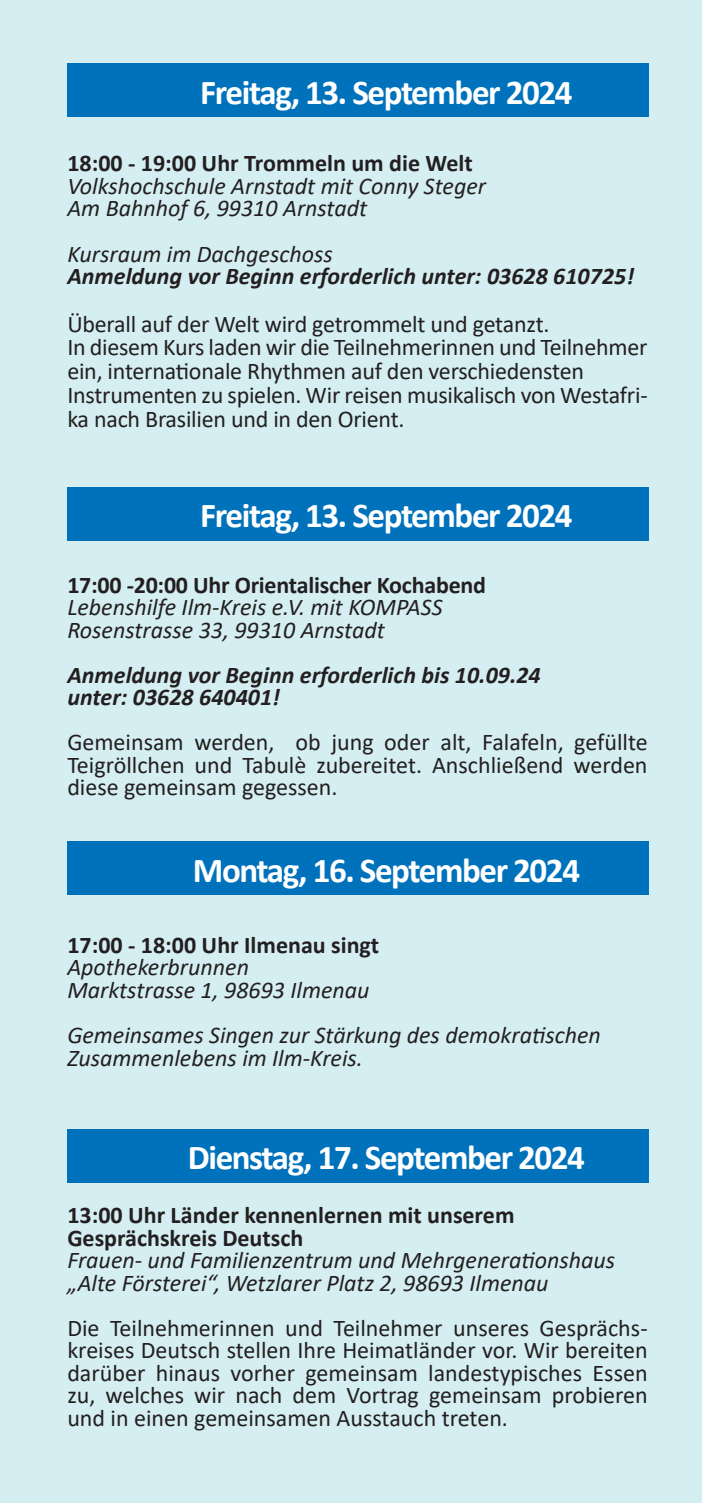
<style>
.page{position:relative;width:702px;height:1503px;background:#fff}
.page>*{position:absolute;margin:0;border:0;box-sizing:border-box;transform-origin:0 0}
.t1{font:700 35px "Calibri";letter-spacing:-.04em;color:#fff}
.t2{font:24px/22.5px "Calibri";letter-spacing:-.01em;color:#231f20;text-align:justify}
.t3{font:italic 24px/22.5px "Calibri";color:#231f20}
.t4{font:700 24px/22.5px "Calibri";color:#231f20}
.t5{font:italic 700 24px/22.5px "Calibri";color:#231f20}
</style>
<div class="page">
<div style="left:0;top:0;width:702px;height:1502px;background:#d5eef1"></div>
<div style="left:67px;top:487px;width:581px;height:53px;background:#0072bc"></div>
<div style="left:67px;top:842px;width:581px;height:53px;background:#0072bc"></div>
<div style="left:67px;top:1129px;width:581px;height:53px;background:#0072bc"></div>
<div style="left:67px;top:64px;width:581px;height:53px;background:#0072bc"></div>
<h1 class="t1" style="left:200px;top:67px;width:374px">Freitag, 13. September 2024</h1>
<p class="t4" style="left:67px;top:152px;width:407px">18:00 - 19:00 Uhr Trommeln um die Welt</p>
<p class="t3" style="left:67px;top:174px;width:420px">Volkshochschule Arnstadt mit Conny Steger<br>Am Bahnhof 6, 99310 Arnstadt</p>
<p class="t3" style="left:67px;top:241px;width:267px">Kursraum im Dachgeschoss</p>
<p class="t5" style="left:67px;top:264px;width:568px">Anmeldung vor Beginn erforderlich unter: 03628 610725!</p>
<p class="t2" style="left:67px;top:311px;width:581px;line-height:23.8px;text-align:left">Überall auf der Welt wird getrommelt und getanzt.<br>In diesem Kurs laden wir die Teilnehmerinnen und Teilnehmer ein, internationale Rhythmen auf den verschiedensten Instrumenten zu spielen. Wir reisen musikalisch von Westafri&shy;ka nach Brasilien und in den Orient.</p>
<h1 class="t1" style="left:200px;top:491px;width:374px">Freitag, 13. September 2024</h1>
<p class="t4" style="left:67px;top:573px;width:420px">17:00 -20:00 Uhr Orientalischer Kochabend</p>
<p class="t3" style="left:67px;top:595px;width:376px">Lebenshilfe Ilm-Kreis e.V. mit KOMPASS<br>Rosenstrasse 33, 99310 Arnstadt</p>
<p class="t5" style="left:67px;top:663px;width:475px">Anmeldung vor Beginn erforderlich bis 10.09.24 unter: 03628 640401!</p>
<p class="t2" style="left:67px;top:730px;width:582px">Gemeinsam werden, ob jung oder alt, Falafeln, gefüllte Teigröllchen und Tabulè zubereitet. Anschließend werden diese gemeinsam gegessen.</p>
<h1 class="t1" style="left:193px;top:845px;width:389px">Montag, 16. September 2024</h1>
<p class="t4" style="left:67px;top:933px;width:313px">17:00 - 18:00 Uhr Ilmenau singt</p>
<p class="t3" style="left:67px;top:955px;width:304px">Apothekerbrunnen<br>Marktstrasse 1, 98693 Ilmenau</p>
<p class="t3" style="left:67px;top:1022px;width:535px">Gemeinsames Singen zur Stärkung des demokratischen<br>Zusammenlebens im Ilm-Kreis.</p>
<h1 class="t1" style="left:188px;top:1132px;width:398px">Dienstag, 17. September 2024</h1>
<p class="t4" style="left:67px;top:1203px;width:448px">13:00 Uhr Länder kennenlernen mit unserem<br>Gesprächskreis Deutsch</p>
<p class="t3" style="left:67px;top:1247px;width:549px">Frauen- und Familienzentrum und Mehrgenerationshaus „Alte Försterei“, Wetzlarer Platz 2, 98693 Ilmenau</p>
<p class="t2" style="left:67px;top:1315px;width:582px">Die Teilnehmerinnen und Teilnehmer unseres Gesprächs&shy;kreises Deutsch stellen Ihre Heimatländer vor. Wir bereiten darüber hinaus vorher gemeinsam landestypisches Essen zu, welches wir nach dem Vortrag gemeinsam probieren und in einen gemeinsamen Ausstauch treten.</p>
</div>
